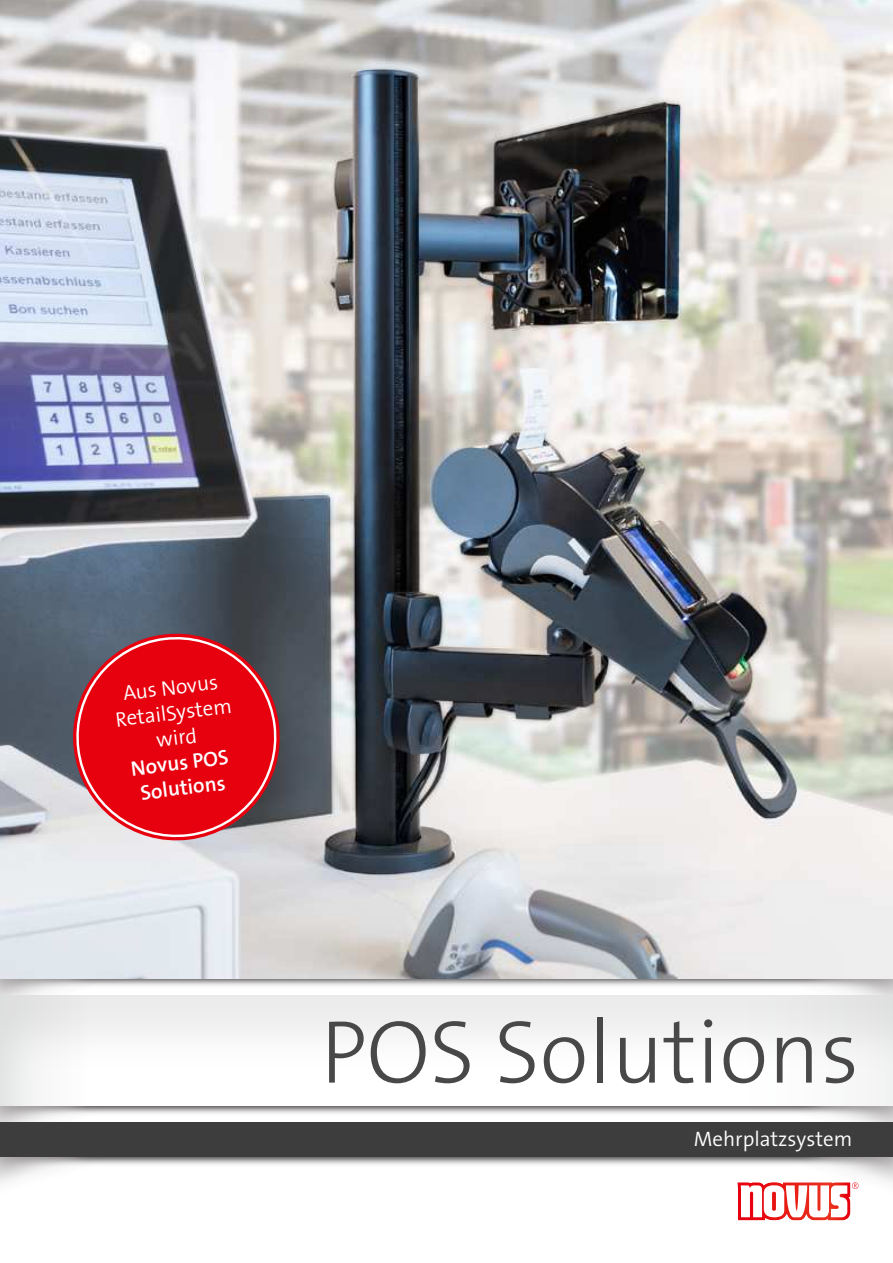
<style>
.page{position:relative;width:893px;height:1263px;background:#fff}
.page>*{position:absolute;margin:0;border:0;box-sizing:border-box;transform-origin:0 0}
.t1{font:300 90px "The Sans Os F";color:#474847}
.t2{font:300 21px/25.2px "The Sans Os F";color:#fff;text-align:center}
.t3{font:600 21px/25.2px "The Sans Os F";color:#fff;text-align:center}
</style>
<div class="page">
<svg style="left:738px;top:1216px;width:112px;height:4px"></svg>
<img style="left:0;top:1165px;width:893px;height:51px">
<img style="left:0;top:0;width:893px;height:978px">
<svg style="left:0;top:1107px;width:893px;height:50px;fill:#3c3d3c"></svg>
<svg style="left:0;top:984px;width:893px;height:122px"></svg>
<svg style="left:67px;top:627px;width:219px;height:219px;background:#7b818a"></svg>
<svg style="left:72px;top:632px;width:209px;height:210px;background:#ce2834"></svg>
<p class="t2" style="left:111px;top:683px;width:118px;rotate:-7deg">Aus Novus<br>RetailSystem wird</p>
<p class="t3" style="left:130px;top:757px;width:100px;rotate:-7deg">Novus POS<br>Solutions</p>
<h1 class="t1" style="left:320px;top:1016px;width:540px">POS Solutions</h1>
<p class="t2" style="left:694px;top:1127px;width:160px">Mehrplatzsystem</p>
</div>
